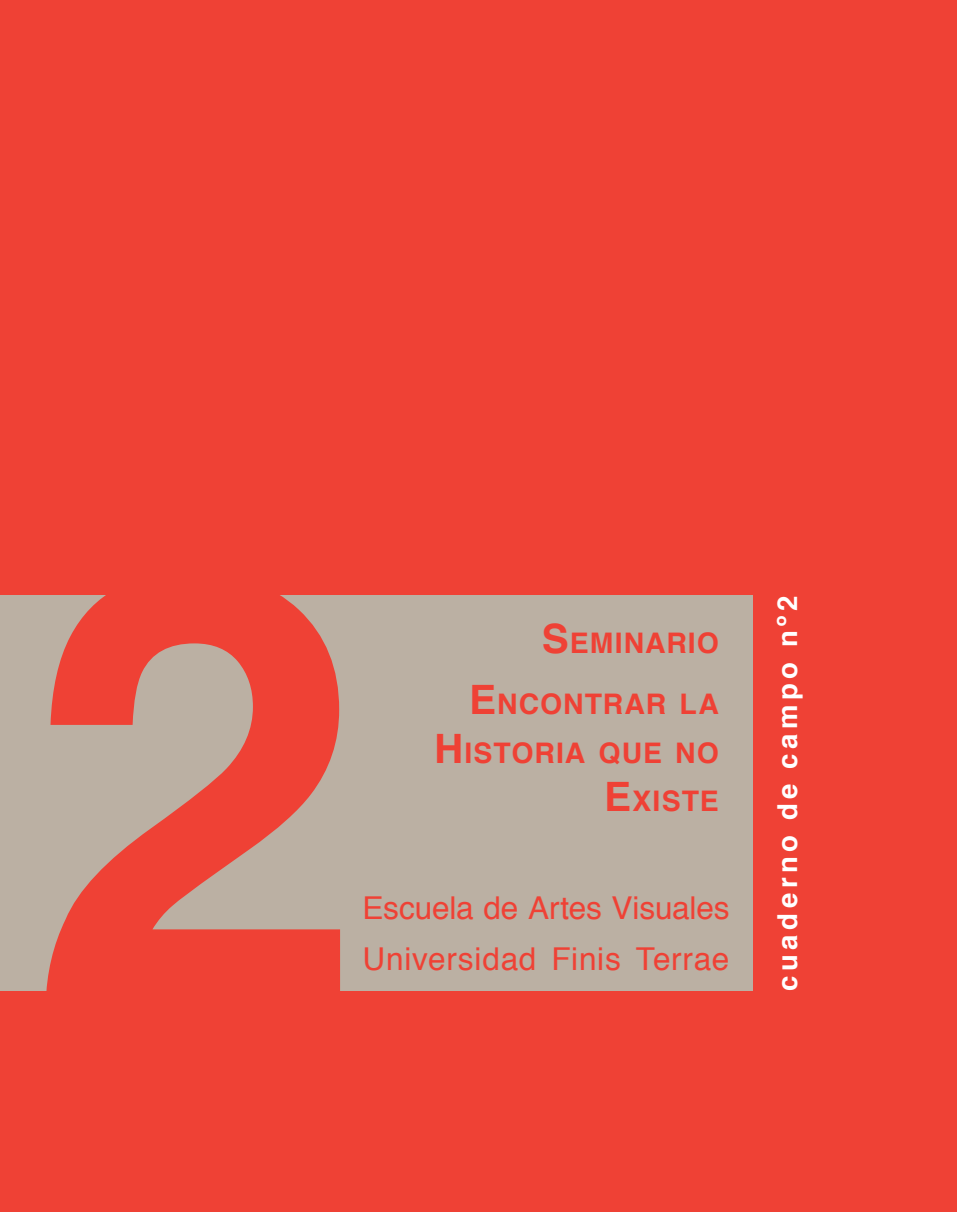
<style>
.page{position:relative;width:957px;height:1212px;background:#ef4135}
.page>*{position:absolute;margin:0;border:0;box-sizing:border-box;transform-origin:0 0}
.t1{font:700 606.82px "Helvetica";color:#ef4135}
.t2{font:31.5px/50.6px "Helvetica";letter-spacing:.01em;color:#ef4135}
.t3{font:700 28.35px/61.4px "Helvetica";letter-spacing:.035em;color:#ef4135;text-align:right}
.t4{font:700 27.45px "Helvetica";letter-spacing:.165em;color:#fff}
.s1{font-size:40.5px}
</style>
<div class="page">
<div style="left:0;top:595px;width:753px;height:396px;background:#bbb0a3"></div>
<h1 class="t1" style="left:27px;top:300px;width:339px">2</h1>
<p class="t3" style="left:469px;top:612px;width:251px"><span class="s1">S</span>EMINARIO<br><span class="s1">E</span> NCONTRAR LA</p>
<p class="t3" style="left:434px;top:729px;width:286px;line-height:48.6px"><span class="s1">H</span>ISTORIA QUE NO<br><span class="s1">E</span>XISTE</p>
<p class="t2" style="left:362px;top:884px;width:368px">Escuela de Artes Visuales<br>Universidad Finis Terrae</p>
<p class="t4" style="left:765px;top:991px;width:397px;rotate:-90deg">cuaderno de campo nº2</p>
</div>
